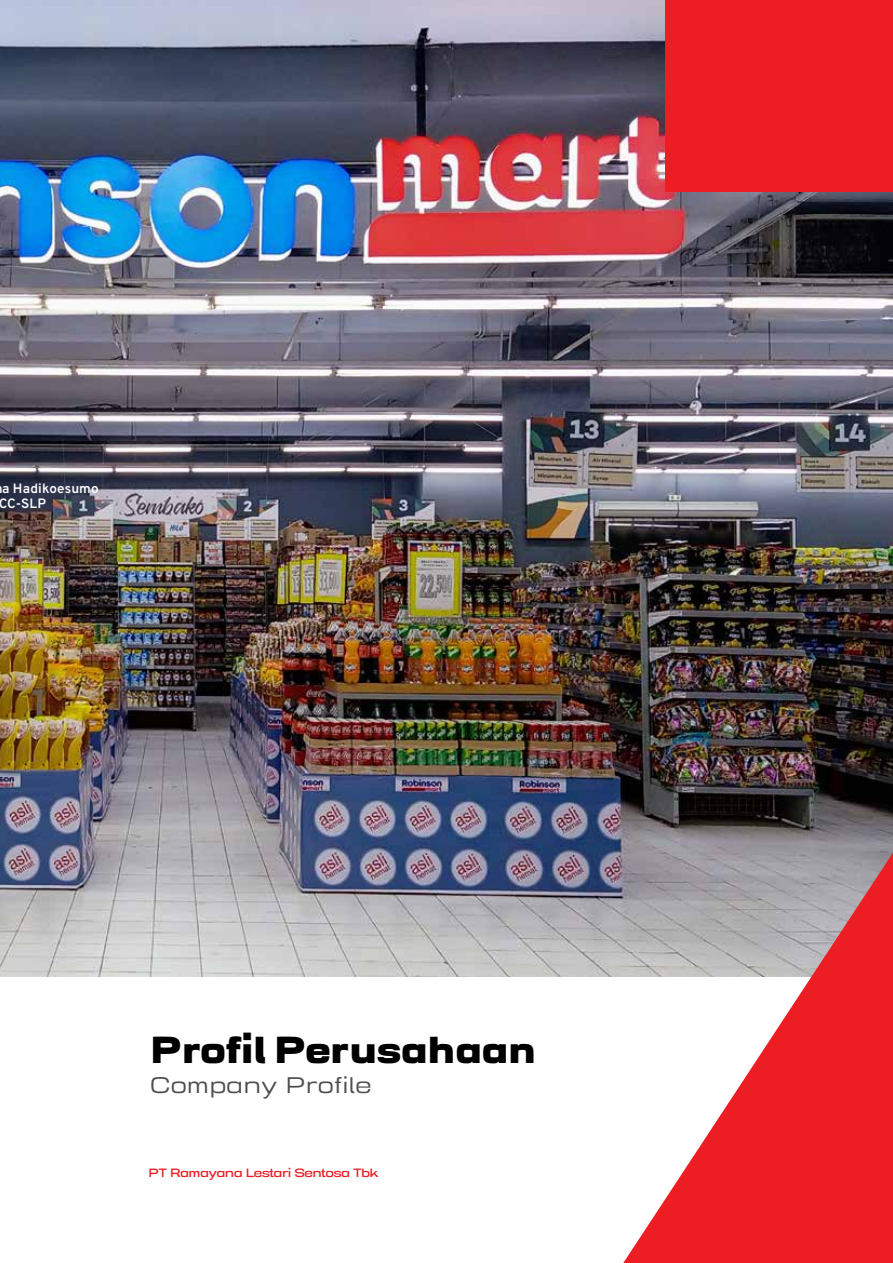
<style>
.page{position:relative;width:893px;height:1263px;background:#fff}
.page>*{position:absolute;margin:0;border:0;box-sizing:border-box;transform-origin:0 0}
.t1{font:700 37.5px "Phoebe";color:#000}
.t2{font:22.5px "Phoebe";letter-spacing:.06em;color:#4d4d4d}
.t3{font:600 13.5px/15px "Overpass";letter-spacing:.01em;color:#fff}
.t4{font:500 12px "Phoebe";color:#ec1d23}
</style>
<div class="page">
<img style="left:0;top:0;width:893px;height:976px">
<div style="left:665px;top:0;width:228px;height:191px;background:#ec1d23"></div>
<svg style="left:623px;top:853px;width:270px;height:410px"></svg>
<p class="t3" style="left:-1px;top:481px;width:102px">a Hadikoesumo<br>CC-SLP</p>
<h1 class="t1" style="left:151px;top:1025px;width:387px">Profil Perusahaan</h1>
<h2 class="t2" style="left:151px;top:1070px;width:222px">Company Profile</h2>
<p class="t4" style="left:149px;top:1164px;width:231px">PT Ramayana Lestari Sentosa Tbk</p>
</div>
